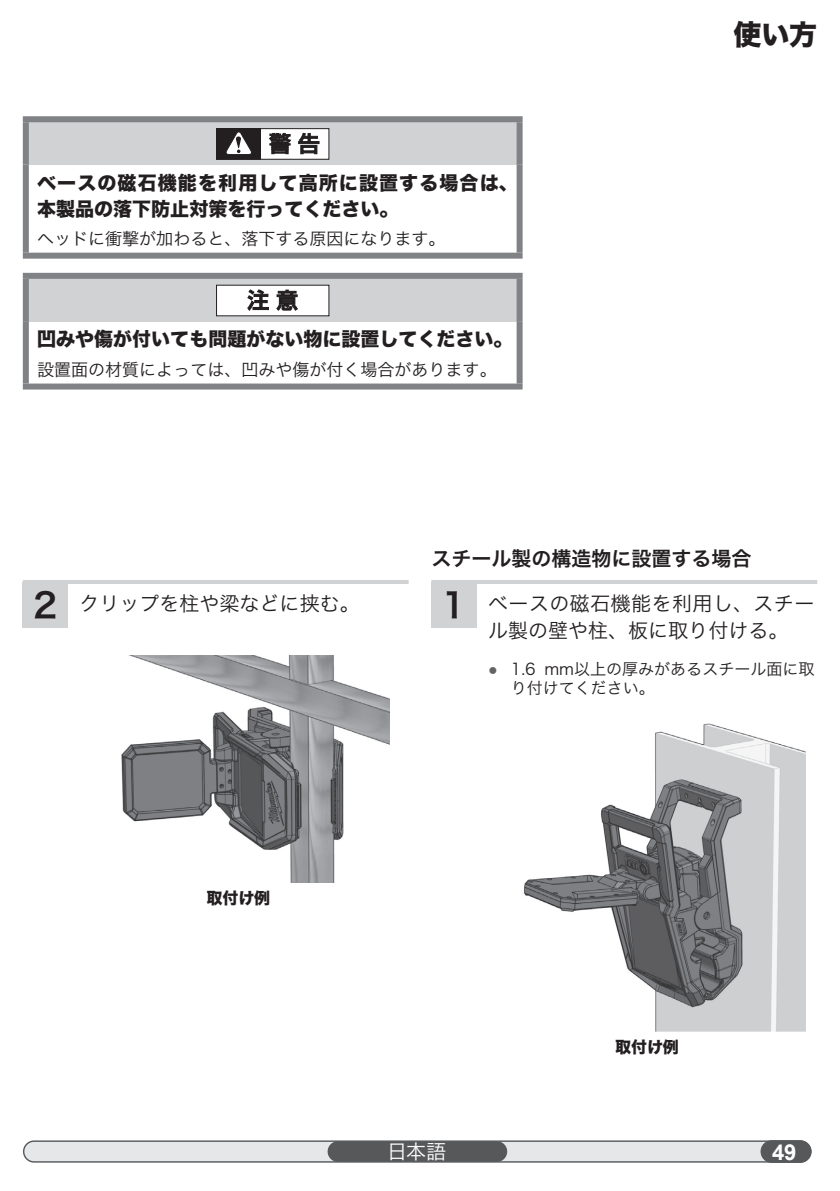
<style>
.page{position:relative;width:840px;height:1191px;background:#fff}
.page>*{position:absolute;margin:0;border:0;box-sizing:border-box;transform-origin:0 0}
.t1{font:28px "Hira Kaku Std N W8 90 msp RKSJ H";color:#231f20}
.t2{font:700 22px "Arial";color:#fff}
.t3{font:20px/27px "Hira Kaku Pro N W3 90 msp RKSJ H";letter-spacing:.02em;color:#231f20}
.t4{font:20px "Hira Kaku Pro N W6 90 msp RKSJ H";color:#231f20}
.t5{font:20px "Hira Kaku Pro N W3 90 msp RKSJ H";color:#231f20}
.t6{font:20px "Hira Kaku Pro N W3 90 msp RKSJ H";color:#fff}
.t7{font:19px/25.6px "Hira Kaku Std N W8 90 msp RKSJ H";letter-spacing:.055em;color:#231f20}
.t8{font:19px "Hira Kaku Std N W8 90 msp RKSJ H";color:#231f20}
.t9{font:17px "Hira Kaku Pro N W3 90 msp RKSJ H";color:#231f20}
.t10{font:16px/19.2px "Hira Kaku Pro N W3 90 msp RKSJ H";color:#231f20}
.t11{font:16px "Hira Kaku Std N W8 90 msp RKSJ H";letter-spacing:-.01em;color:#231f20}
.s1{font-family:"Hira Kaku Pro N W6 90 msp RKSJ H";font-size:34px}
.s2{font-family:"Arial";color:#636366}
</style>
<div class="page">
<div style="left:24px;top:1141px;width:786px;height:20px;background:#e6e7e9;border-radius:10px"></div>
<div style="left:23px;top:1140px;width:787px;height:22px;border:1px solid #57585a;border-radius:10px"></div>
<div style="left:760px;top:1140px;width:50px;height:22px;background:#57585a;border-radius:11px"></div>
<div style="left:760px;top:1140px;width:50px;height:22px;border:1px solid #57585a;border-radius:11px"></div>
<div style="left:327px;top:1141px;width:180px;height:20px;background:#57585a;border-radius:10px"></div>
<div style="left:23px;top:582px;width:45px;height:45px;background:#d1d2d4"></div>
<hr style="left:23px;top:580px;width:385px;height:4px;background:#d1d2d4">
<img style="left:121px;top:655px;width:268px;height:227px">
<div style="left:26px;top:119px;width:493px;height:46px;background:#d1d2d4"></div>
<div style="left:23px;top:116px;width:499px;height:6px;background:#808285"></div>
<div style="left:23px;top:122px;width:6px;height:43px;background:#808285"></div>
<div style="left:516px;top:122px;width:6px;height:43px;background:#808285"></div>
<div style="left:23px;top:165px;width:6px;height:88px;background:#808285"></div>
<div style="left:516px;top:165px;width:6px;height:88px;background:#808285"></div>
<div style="left:23px;top:253px;width:499px;height:6px;background:#808285"></div>
<div style="left:216px;top:129px;width:113px;height:30px;background:#fff"></div>
<div style="left:216px;top:128px;width:113px;height:32px;border:1px solid #231f20"></div>
<div style="left:216px;top:129px;width:44px;height:30px;background:#231f20"></div>
<div style="left:216px;top:128px;width:44px;height:31px;border:1px solid #231f20"></div>
<svg style="left:226px;top:132px;width:26px;height:22px"></svg>
<svg style="left:269px;top:133px;width:22px;height:21px"></svg>
<svg style="left:298px;top:133px;width:21px;height:21px"></svg>
<div style="left:26px;top:276px;width:493px;height:45px;background:#d1d2d4"></div>
<div style="left:23px;top:273px;width:499px;height:6px;background:#808285"></div>
<div style="left:23px;top:279px;width:6px;height:42px;background:#808285"></div>
<div style="left:516px;top:279px;width:6px;height:42px;background:#808285"></div>
<div style="left:23px;top:321px;width:6px;height:62px;background:#808285"></div>
<div style="left:516px;top:321px;width:6px;height:62px;background:#808285"></div>
<div style="left:23px;top:383px;width:499px;height:6px;background:#808285"></div>
<div style="left:216px;top:285px;width:113px;height:31px;background:#fff"></div>
<svg style="left:247px;top:289px;width:22px;height:22px"></svg>
<svg style="left:276px;top:290px;width:22px;height:21px"></svg>
<div style="left:431px;top:582px;width:45px;height:45px;background:#d1d2d4"></div>
<hr style="left:431px;top:580px;width:385px;height:4px;background:#d1d2d4">
<img style="left:524px;top:723px;width:281px;height:308px">
<p class="t7" style="left:37px;top:172px;width:482px">ベースの磁石機能を利用して高所に設置する場合は、本製品の落下防止対策を行ってください。</p>
<p class="t9" style="left:37px;top:232px;width:410px">ヘッドに衝撃が加わると、落下する原因になります。</p>
<p class="t8" style="left:37px;top:332px;width:476px">凹みや傷が付いても問題がない物に設置してください。</p>
<p class="t9" style="left:37px;top:363px;width:461px">設置面の材質によっては、凹みや傷が付く場合があります。</p>
<h1 class="t1" style="left:733px;top:24px;width:85px">使い方</h1>
<p class="t5" style="left:33px;top:596px;width:328px"><span class="s1">2</span> クリップを柱や梁などに挟む。</p>
<p class="t4" style="left:431px;top:551px;width:321px">スチール製の構造物に設置する場合</p>
<p class="t3" style="left:488px;top:592px;width:327px;text-indent:-46px"><span class="s1">1</span> ベースの磁石機能を利用し、スチール製の壁や柱、板に取り付ける。</p>
<p class="t10" style="left:510px;top:661px;width:305px;text-indent:-23px"><span class="s2">●</span> 1.6 mm以上の厚みがあるスチール面に取り付けてください。</p>
<p class="t11" style="left:206px;top:892px;width:65px">取付け例</p>
<p class="t11" style="left:615px;top:1041px;width:65px">取付け例</p>
<p class="t6" style="left:387px;top:1144px;width:61px">日本語</p>
<p class="t2" style="left:771px;top:1139px;width:26px">49</p>
</div>
